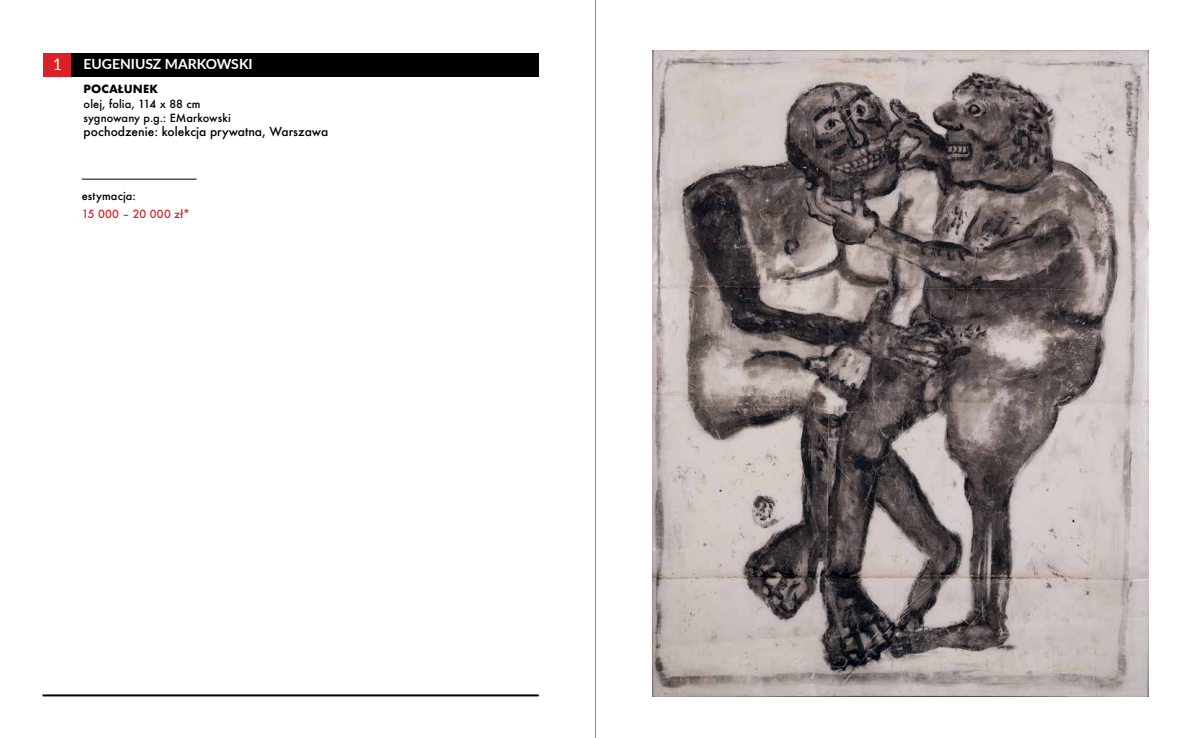
<style>
.page{position:relative;width:1191px;height:738px;background:#fff}
.page>*{position:absolute;margin:0;border:0;box-sizing:border-box;transform-origin:0 0}
.t1{font:16px "Lato";color:#fff}
.t2{font:700 14px "Lato";color:#fff}
.t3{font:500 12px "Futura";color:#000}
.t4{font:500 11px/14px "Futura";letter-spacing:.01em;color:#000}
.t5{font:500 11px "Futura";letter-spacing:.03em;color:#da2128}
.t6{font:700 11px "Futura";letter-spacing:.01em;color:#000}
</style>
<div class="page">
<hr style="left:595px;top:0;width:1px;height:737px;background:#848688">
<hr style="left:43px;top:693px;width:496px;height:2px;background:#000">
<div style="left:71px;top:53px;width:468px;height:23px;background:#000"></div>
<div style="left:43px;top:53px;width:28px;height:23px;background:#da2128"></div>
<hr style="left:82px;top:178px;width:115px;height:1px;background:#000">
<img style="left:652px;top:51px;width:496px;height:644px">
<h1 class="t1" style="left:53px;top:54px;width:11px">1</h1>
<p class="t2" style="left:84px;top:56px;width:171px">EUGENIUSZ MARKOWSKI</p>
<p class="t6" style="left:84px;top:82px;width:76px">POCAŁUNEK</p>
<p class="t4" style="left:84px;top:96px;width:149px">olej, folia, 114 x 88 cm sygnowany p.g.: EMarkowski</p>
<p class="t3" style="left:84px;top:123px;width:246px">pochodzenie: kolekcja prywatna, Warszawa</p>
<p class="t4" style="left:82px;top:189px;width:56px">estymacja:</p>
<p class="t5" style="left:82px;top:207px;width:110px">15 000 – 20 000 zł*</p>
</div>
